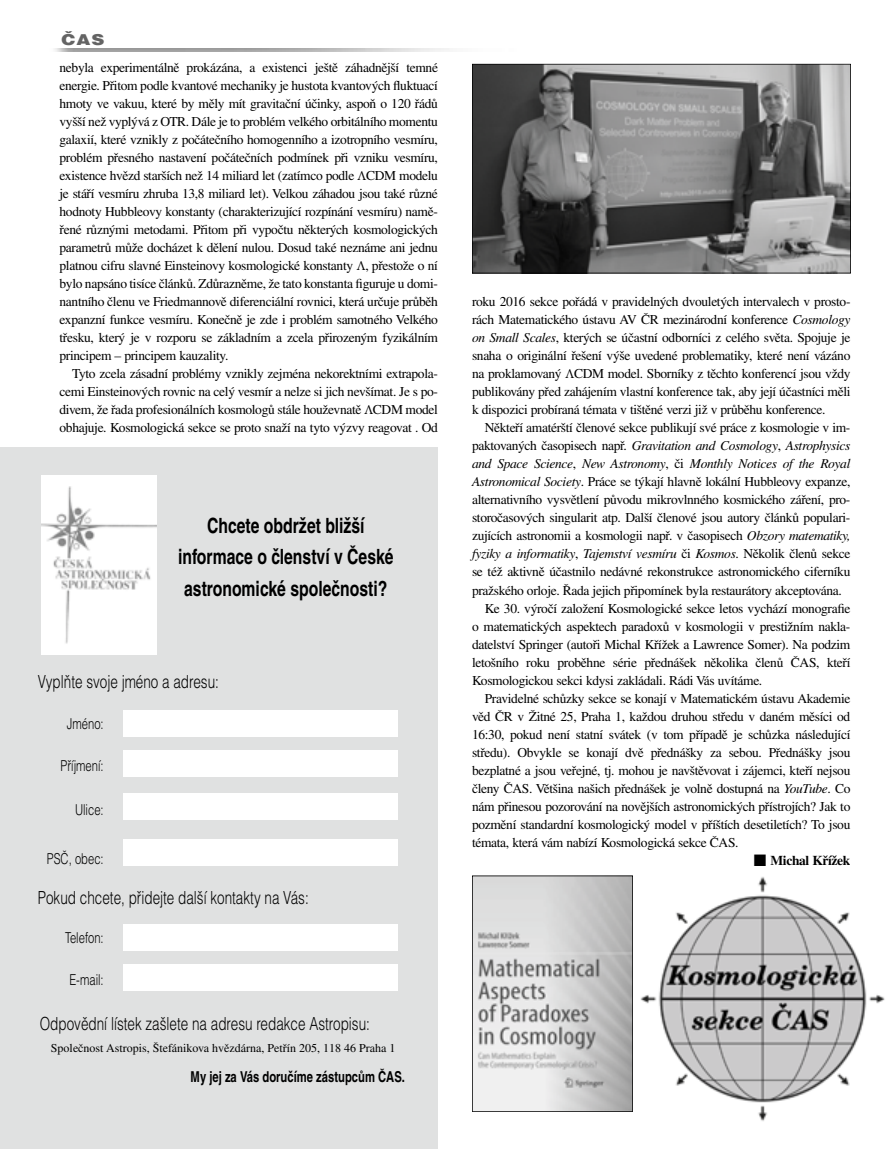
<style>
.page{position:relative;width:893px;height:1149px;background:#fff}
.page>*{position:absolute;margin:0;border:0;box-sizing:border-box;transform-origin:0 0}
.t1{font:700 21px/31.5px "Helvetica CE";color:#000;text-align:center;scale:.75 1}
.t2{font:300 18px "Helvetica CE";color:#000;scale:.75 1}
.t3{font:300 15px "Helvetica CE";color:#000;scale:.75 1}
.t4{font:700 15px "Helvetica CE";color:#000;scale:.75 1}
.t5{font:900 15px "Helvetica CE";color:#636363;scale:1.2 1}
.t6{font:13.5px/18px "Times CE";letter-spacing:-.025em;color:#000;text-align:justify}
.t7{font:italic 13.5px "Times CE";letter-spacing:-.025em;color:#000}
.t8{font:700 13.5px "Times CE";letter-spacing:-.025em;color:#000}
.t9{font:12px "Times CE";color:#000}
.s1{font-family:"Minion Pro"}
.s2{font-style:italic}
.s3{font-style:normal}
</style>
<div class="page">
<div style="left:0;top:446px;width:438px;height:702px;background:#e0e1e1"></div>
<div style="left:123px;top:709px;width:275px;height:27px;background:#fff"></div>
<div style="left:123px;top:749px;width:275px;height:27px;background:#fff"></div>
<div style="left:123px;top:793px;width:275px;height:27px;background:#fff"></div>
<div style="left:123px;top:839px;width:275px;height:26px;background:#fff"></div>
<div style="left:123px;top:923px;width:275px;height:27px;background:#fff"></div>
<div style="left:123px;top:963px;width:275px;height:27px;background:#fff"></div>
<div style="left:41px;top:475px;width:116px;height:179px;background:#fff"></div>
<img style="left:41px;top:486px;width:116px;height:158px">
<svg style="left:472px;top:64px;width:379px;height:209px;background:#707070"></svg>
<img style="left:632px;top:877px;width:253px;height:244px">
<svg style="left:472px;top:875px;width:161px;height:236px;background:#c8c8c8"></svg>
<p class="t5" style="left:62px;top:31px;width:37px">ČAS</p>
<p class="t6" style="left:60px;top:58px;width:380px">nebyla experimentálně prokázána, a existenci ještě záhadnější temné energie. Přitom podle kvantové mechaniky je hustota kvantových fluktuací hmoty ve vakuu, které by měly mít gravitační účinky, aspoň o 120 řádů vyšší než vyplývá z OTR. Dále je to problém velkého orbitálního momentu galaxií, které vznikly z počátečního homogenního a izotropního vesmíru, problém přesného nastavení počátečních podmínek při vzniku vesmíru, existence hvězd starších než 14 miliard let (zatímco podle <span class="s1">Λ</span>CDM modelu je stáří vesmíru zhruba 13,8 miliard let). Velkou záhadou jsou také různé hodnoty Hubbleovy konstanty (charakterizující rozpínání vesmíru) namě&shy;řené různými metodami. Přitom při vypočtu některých kosmologických parametrů může docházet k dělení nulou. Dosud také neznáme ani jednu platnou cifru slavné Einsteinovy kosmologické konstanty <span class="s1">Λ</span>, přestože o ní bylo napsáno tisíce článků. Zdůrazněme, že tato konstanta figuruje u domi&shy;nantního členu ve Friedmannově diferenciální rovnici, která určuje průběh expanzní funkce vesmíru. Konečně je zde i problém samotného Velkého třesku, který je v rozporu se základním a zcela přirozeným fyzikálním principem – principem kauzality.</p>
<p class="t6" style="left:60px;top:364px;width:380px;text-indent:13px">Tyto zcela zásadní problémy vznikly zejména nekorektními extrapola&shy;cemi Einsteinových rovnic na celý vesmír a nelze si jich nevšímat. Je s po&shy;divem, že řada profesionálních kosmologů stále houževnatě <span class="s1">Λ</span>CDM model obhajuje. Kosmologická sekce se proto snaží na tyto výzvy reagovat . Od</p>
<h1 class="t1" style="left:178px;top:509px;width:289px">Chcete obdržet bližší informace o členství v České astronomické společnosti?</h1>
<h2 class="t2" style="left:38px;top:671px;width:243px">Vyplňte svoje jméno a adresu:</h2>
<p class="t3" style="left:67px;top:715px;width:51px">Jméno:</p>
<p class="t3" style="left:61px;top:756px;width:59px">Příjmení:</p>
<p class="t3" style="left:75px;top:800px;width:40px">Ulice:</p>
<p class="t3" style="left:47px;top:850px;width:77px">PSČ, obec:</p>
<h2 class="t2" style="left:38px;top:887px;width:363px">Pokud chcete, přidejte další kontakty na Vás:</h2>
<p class="t3" style="left:65px;top:928px;width:53px">Telefon:</p>
<p class="t3" style="left:69px;top:970px;width:47px">E-mail:</p>
<h2 class="t2" style="left:40px;top:1012px;width:442px">Odpovědní lístek zašlete na adresu redakce Astropisu:</h2>
<p class="t9" style="left:51px;top:1040px;width:346px">Společnost Astropis, Štefánikova hvězdárna, Petřín 205, 118 46 Praha 1</p>
<p class="t4" style="left:191px;top:1066px;width:287px">My jej za Vás doručíme zástupcům ČAS.</p>
<p class="t6" style="left:472px;top:292px;width:380px">roku 2016 sekce pořádá v pravidelných dvouletých intervalech v prosto&shy;rách Matematického ústavu AV ČR mezinárodní konference <span class="s2">Cosmology on Small Scales</span>, kterých se účastní odborníci z celého světa. Spojuje je snaha o originální řešení výše uvedené problematiky, které není vázáno na proklamovaný <span class="s1">Λ</span>CDM model. Sborníky z těchto konferencí jsou vždy publikovány před zahájením vlastní konference tak, aby její účastníci měli k dispozici probíraná témata v tištěné verzi již v průběhu konference.</p>
<p class="t6" style="left:485px;top:418px;width:367px">Někteří amatérští členové sekce publikují své práce z kosmologie v im-</p>
<p class="t7" style="left:472px;top:438px;width:380px"><span class="s3">paktovaných časopisech např.</span> Gravitation and Cosmology<span class="s3">,</span> Astrophysics</p>
<p class="t7" style="left:472px;top:456px;width:380px">and Space Science<span class="s3">,</span> New Astronomy<span class="s3">, či</span> Monthly Notices of the Royal</p>
<p class="t6" style="left:472px;top:472px;width:380px"><span class="s2">Astronomical Society</span>. Práce se týkají hlavně lokální Hubbleovy expanze,</p>
<p class="t6" style="left:472px;top:490px;width:380px">alternativního vysvětlení původu mikrovlnného kosmického záření, pro-</p>
<p class="t6" style="left:472px;top:508px;width:380px">storočasových singularit atp. Další členové jsou autory článků populari-</p>
<p class="t6" style="left:472px;top:526px;width:380px">zujících astronomii a kosmologii např. v časopisech <span class="s2">Obzory matematiky,</span></p>
<p class="t7" style="left:472px;top:546px;width:380px">fyziky a informatiky<span class="s3">,</span> Tajemství vesmíru <span class="s3">či</span> Kosmos<span class="s3">. Několik členů sekce</span></p>
<p class="t6" style="left:472px;top:562px;width:380px">se též aktivně účastnilo nedávné rekonstrukce astronomického ciferníku</p>
<p class="t6" style="left:472px;top:580px;width:371px">pražského orloje. Řada jejich připomínek byla restaurátory akceptována.</p>
<p class="t6" style="left:485px;top:598px;width:367px">Ke 30. výročí založení Kosmologické sekce letos vychází monografie</p>
<p class="t6" style="left:472px;top:616px;width:380px">o matematických aspektech paradoxů v kosmologii v prestižním nakla-</p>
<p class="t6" style="left:472px;top:634px;width:380px">datelství Springer (autoři Michal Křížek a Lawrence Somer). Na podzim</p>
<p class="t6" style="left:472px;top:652px;width:380px">letošního roku proběhne série přednášek několika členů ČAS, kteří</p>
<p class="t6" style="left:472px;top:670px;width:292px">Kosmologickou sekci kdysi zakládali. Rádi Vás uvítáme.</p>
<p class="t6" style="left:485px;top:688px;width:367px">Pravidelné schůzky sekce se konají v Matematickém ústavu Akademie</p>
<p class="t6" style="left:472px;top:706px;width:380px">věd ČR v Žitné 25, Praha 1, každou druhou středu v daném měsíci od</p>
<p class="t6" style="left:472px;top:724px;width:380px">16:30, pokud není statní svátek (v tom případě je schůzka následující</p>
<p class="t6" style="left:472px;top:742px;width:380px">středu). Obvykle se konají dvě přednášky za sebou. Přednášky jsou</p>
<p class="t6" style="left:472px;top:760px;width:380px">bezplatné a jsou veřejné, tj. mohou je navštěvovat i zájemci, kteří nejsou</p>
<p class="t6" style="left:472px;top:778px;width:380px">členy ČAS. Většina našich přednášek je volně dostupná na <span class="s2">YouTube</span>. Co</p>
<p class="t6" style="left:472px;top:796px;width:380px">nám přinesou pozorování na novějších astronomických přístrojích? Jak to</p>
<p class="t6" style="left:472px;top:814px;width:380px">pozmění standardní kosmologický model v příštích desetiletích? To jsou</p>
<p class="t6" style="left:472px;top:832px;width:268px">témata, která vám nabízí Kosmologická sekce ČAS.</p>
<p class="t8" style="left:754px;top:851px;width:98px">■ Michal Křížek</p>
</div>
